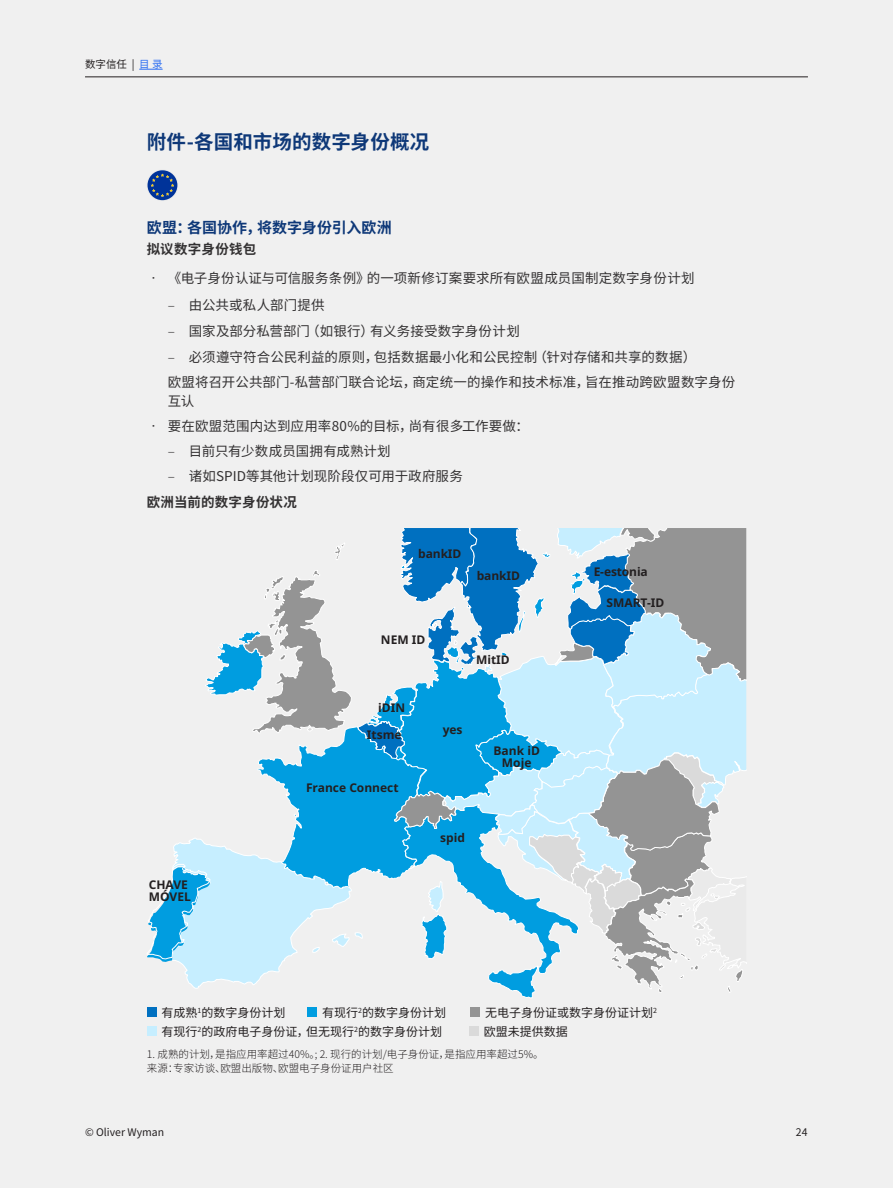
<style>
.page{position:relative;width:893px;height:1188px;background:#f0f0f0}
.page>*{position:absolute;margin:0;border:0;box-sizing:border-box;transform-origin:0 0}
.t1{font:700 19.5px "Noto Sans CJ Ksc";letter-spacing:.01em;color:#0e3878}
.t2{font:700 15px "Noto Sans CJ Ksc";color:#0e3878}
.t3{font:13.5px/24.8px "Noto Sans CJ Ksc";letter-spacing:.01em;color:#333132}
.t4{font:700 13.5px "Noto Sans CJ Ksc";letter-spacing:.015em;color:#333132}
.t5{font:700 12px/12px "Noto Sans";color:#231f20;text-align:center}
.t6{font:12px "Noto Sans CJ Ksc";color:#231f20}
.t7{font:300 10.5px/13.5px "Noto Sans CJ Ksc";color:#231f20}
.t8{font:10.5px "Noto Sans CJ Ksc";color:#231f20}
.s1{color:#2c6ef2}
.s2{font-weight:300}
.s3{font-weight:700}
</style>
<div class="page">
<hr style="left:85px;top:76px;width:723px;height:1px;background:#231f20">
<svg style="left:139px;top:69px;width:24px;height:1px"></svg>
<svg style="left:147px;top:528px;width:599px;height:470px"></svg>
<div style="left:147px;top:1008px;width:9px;height:9px;background:#0070c0"></div>
<div style="left:307px;top:1008px;width:10px;height:9px;background:#009de0"></div>
<div style="left:470px;top:1008px;width:10px;height:9px;background:#949494"></div>
<div style="left:147px;top:1026px;width:9px;height:9px;background:#c6eeff"></div>
<div style="left:469px;top:1026px;width:9px;height:9px;background:#dadada"></div>
<svg style="left:147px;top:170px;width:31px;height:31px"></svg>
<svg style="left:148px;top:170px;width:29px;height:30px"></svg>
<p class="t8" style="left:85px;top:58px;width:79px">数字信任 | <span class="s1">目 录</span></p>
<h1 class="t1" style="left:147px;top:130px;width:284px">附件-各国和市场的数字身份概况</h1>
<p class="t2" style="left:147px;top:219px;width:247px">欧盟：各国协作，将数字身份引入欧洲</p>
<p class="t4" style="left:147px;top:241px;width:111px">拟议数字身份钱包</p>
<p class="t3" style="left:147px;top:266px;width:549px">• 《电子身份认证与可信服务条例》的一项新修订案要求所有欧盟成员国制定数字身份计划</p>
<p class="t3" style="left:168px;top:293px;width:159px"><span class="s2">–</span> 由公共或私人部门提供</p>
<p class="t3" style="left:168px;top:319px;width:354px"><span class="s2">–</span> 国家及部分私营部门（如银行）有义务接受数字身份计划</p>
<p class="t3" style="left:168px;top:345px;width:569px"><span class="s2">–</span> 必须遵守符合公民利益的原则，包括数据最小化和公民控制（针对存储和共享的数据）<br>欧盟将召开公共部门-私营部门联合论坛，商定统一的操作和技术标准，旨在推动跨欧盟数字身份</p>
<p class="t3" style="left:168px;top:389px;width:28px">互认</p>
<p class="t3" style="left:147px;top:414px;width:384px">• 要在欧盟范围内达到应用率80%的目标，尚有很多工作要做：</p>
<p class="t3" style="left:168px;top:439px;width:225px"><span class="s2">–</span> 目前只有少数成员国拥有成熟计划</p>
<p class="t3" style="left:147px;top:463px;width:318px;line-height:26.2px;text-indent:21px"><span class="s2">–</span> 诸如SPID等其他计划现阶段仅可用于政府服务<span class="s3">欧洲当前的数字身份状况</span></p>
<p class="t5" style="left:149px;top:878px;width:44px;text-align:left">CHAVE<br>MÓVEL</p>
<p class="t5" style="left:418px;top:548px;width:45px">bankID</p>
<p class="t5" style="left:477px;top:570px;width:45px">bankID</p>
<p class="t5" style="left:381px;top:634px;width:46px">NEM ID</p>
<p class="t5" style="left:378px;top:702px;width:28px">iDIN</p>
<p class="t5" style="left:367px;top:729px;width:36px">Itsme</p>
<p class="t5" style="left:306px;top:782px;width:94px">France Connect</p>
<p class="t5" style="left:476px;top:654px;width:35px">MitID</p>
<p class="t5" style="left:443px;top:724px;width:21px">yes</p>
<p class="t5" style="left:494px;top:745px;width:48px">Bank iD<br>Moje</p>
<p class="t5" style="left:440px;top:832px;width:26px">spid</p>
<p class="t5" style="left:594px;top:566px;width:56px">E-estonia</p>
<p class="t5" style="left:606px;top:597px;width:60px">SMART-ID</p>
<p class="t6" style="left:162px;top:1006px;width:125px">有成熟<sup>1</sup>的数字身份计划</p>
<p class="t6" style="left:322px;top:1006px;width:125px">有现行<sup>2</sup>的数字身份计划</p>
<p class="t6" style="left:485px;top:1006px;width:173px">无电子身份证或数字身份证计划<sup>2</sup></p>
<p class="t6" style="left:162px;top:1024px;width:282px">有现行<sup>2</sup>的政府电子身份证，但无现行<sup>2</sup>的数字身份计划</p>
<p class="t6" style="left:484px;top:1024px;width:85px">欧盟未提供数据</p>
<p class="t7" style="left:147px;top:1048px;width:398px">1. 成熟的计划，是指应用率超过40%。; 2. 现行的计划/电子身份证，是指应用率超过5%。来源：专家访谈、欧盟出版物、欧盟电子身份证用户社区</p>
<p class="t8" style="left:85px;top:1126px;width:81px">© Oliver Wyman</p>
<p class="t8" style="left:796px;top:1126px;width:13px">24</p>
</div>
